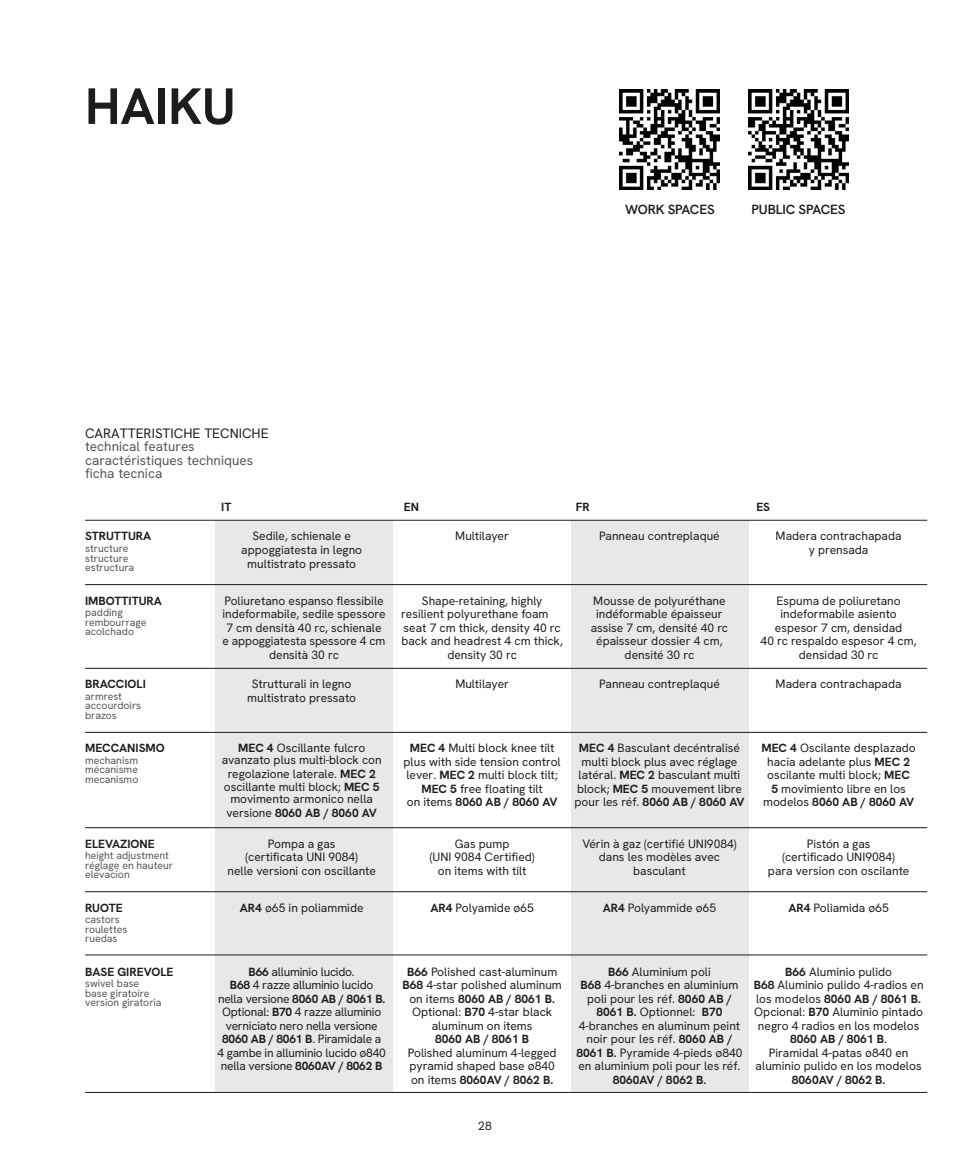
<style>
.page{position:relative;width:970px;height:1170px;background:#fff}
.page>*{position:absolute;margin:0;border:0;box-sizing:border-box;transform-origin:0 0}
.Normale{font:700 51px "HK Grotesk";color:#1d1d1b}
.Normale-2{font:13.5px/13.5px "HK Grotesk";color:#575756}
.t1{font:600 13.5px "HK Grotesk";letter-spacing:-.01em;color:#1d1d1b}
.tabella_caratteristi{font:12px/13.5px "HK Grotesk";color:#1d1d1b;text-align:center}
.tabella_caratteristi-2{font:12px/13.5px "HK Grotesk";letter-spacing:-.02em;color:#1d1d1b;text-align:center}
.PRIMA_COLONNA{font:700 12px "HK Grotesk";color:#1d1d1b}
.tabella_caratteristi-3{font:700 12px "HK Grotesk";color:#1d1d1b}
.PRIMA_RIGA{font:700 12px "HK Grotesk";color:#1d1d1b}
.PRIMA_COLONNA-2{font:10.5px/9.8px "HK Grotesk";color:#575756}
.s1{color:#1d1d1b}
.s2{font-weight:700}
.s3{font-weight:400}
</style>
<div class="page">
<div style="left:215px;top:520px;width:177px;height:571px;background:#e8e8e8"></div>
<div style="left:570px;top:520px;width:178px;height:571px;background:#e8e8e8"></div>
<hr style="left:85px;top:520px;width:842px;height:1px;background:#1d1d1b">
<hr style="left:85px;top:584px;width:842px;height:1px;background:#1d1d1b">
<hr style="left:85px;top:668px;width:842px;height:1px;background:#1d1d1b">
<hr style="left:85px;top:732px;width:842px;height:1px;background:#1d1d1b">
<hr style="left:85px;top:891px;width:842px;height:1px;background:#1d1d1b">
<hr style="left:85px;top:827px;width:842px;height:1px;background:#1d1d1b">
<hr style="left:85px;top:954px;width:842px;height:1px;background:#1d1d1b">
<hr style="left:85px;top:1091px;width:842px;height:1px;background:#1d1d1b">
<img style="left:748px;top:89px;width:100px;height:100px">
<img style="left:620px;top:89px;width:99px;height:100px">
<p class="Normale" style="left:85px;top:73px;width:152px">HAIKU</p>
<p class="Normale-2" style="left:85px;top:426px;width:185px"><span class="s1">CARATTERISTICHE TECNICHE </span>technical features caractéristiques techniques ficha tecnica</p>
<p class="t1" style="left:625px;top:200px;width:91px">WORK SPACES</p>
<p class="t1" style="left:751px;top:200px;width:95px">PUBLIC SPACES</p>
<p class="PRIMA_COLONNA" style="left:85px;top:528px;width:68px">STRUTTURA</p>
<p class="PRIMA_COLONNA-2" style="left:85px;top:543px;width:51px">structure structure estructura</p>
<p class="PRIMA_COLONNA" style="left:85px;top:592px;width:78px">IMBOTTITURA</p>
<p class="PRIMA_COLONNA-2" style="left:85px;top:607px;width:63px">padding rembourrage acolchado</p>
<p class="PRIMA_COLONNA" style="left:85px;top:676px;width:62px">BRACCIOLI</p>
<p class="PRIMA_COLONNA-2" style="left:85px;top:690px;width:57px">armrest accourdoirs brazos</p>
<p class="PRIMA_COLONNA" style="left:85px;top:740px;width:81px">MECCANISMO</p>
<p class="PRIMA_COLONNA-2" style="left:85px;top:754px;width:55px;text-align:justify">mechanism mécanisme mecanismo</p>
<p class="PRIMA_COLONNA" style="left:85px;top:835px;width:71px">ELEVAZIONE</p>
<p class="PRIMA_COLONNA-2" style="left:85px;top:850px;width:89px">height adjustment réglage en hauteur elevacion</p>
<p class="PRIMA_COLONNA" style="left:85px;top:899px;width:39px">RUOTE</p>
<p class="PRIMA_COLONNA-2" style="left:85px;top:914px;width:44px">castors roulettes ruedas</p>
<p class="PRIMA_COLONNA" style="left:85px;top:963px;width:90px">BASE GIREVOLE</p>
<p class="PRIMA_COLONNA-2" style="left:85px;top:978px;width:78px">swivel base base giratoire version giratoria</p>
<p class="PRIMA_RIGA" style="left:221px;top:499px;width:12px">IT</p>
<p class="PRIMA_RIGA" style="left:404px;top:499px;width:17px">EN</p>
<p class="PRIMA_RIGA" style="left:575px;top:499px;width:16px">FR</p>
<p class="PRIMA_RIGA" style="left:756px;top:499px;width:15px">ES</p>
<p class="tabella_caratteristi" style="left:241px;top:529px;width:122px">Sedile, schienale e appoggiatesta in legno multistrato pressato</p>
<p class="tabella_caratteristi" style="left:455px;top:529px;width:55px">Multilayer</p>
<p class="tabella_caratteristi" style="left:599px;top:529px;width:122px">Panneau contreplaqué</p>
<p class="tabella_caratteristi" style="left:775px;top:529px;width:127px">Madera contrachapada y prensada</p>
<p class="tabella_caratteristi" style="left:222px;top:593px;width:165px">Poliuretano espanso flessibile indeformabile, sedile spessore<br>7 cm densità 40 rc, schienale e appoggiatesta spessore 4 cm densità 30 rc</p>
<p class="tabella_caratteristi" style="left:422px;top:593px;width:122px">Shape-retaining, highly</p>
<p class="tabella_caratteristi" style="left:590px;top:593px;width:139px">Mousse de polyuréthane indéformable épaisseur assise 7 cm, densité 40 rc épaisseur dossier 4 cm, densité 30 rc</p>
<p class="tabella_caratteristi" style="left:760px;top:593px;width:157px">Espuma de poliuretano indeformabile asiento espesor 7 cm, densidad<br>40 rc respaldo espesor 4 cm, densidad 30 rc</p>
<p class="tabella_caratteristi" style="left:401px;top:607px;width:149px">resilient polyurethane foam</p>
<p class="tabella_caratteristi" style="left:403px;top:620px;width:158px">seat 7 cm thick, density 40 rc</p>
<p class="tabella_caratteristi" style="left:401px;top:634px;width:163px">back and headrest 4 cm thick,</p>
<p class="tabella_caratteristi" style="left:447px;top:647px;width:71px">density 30 rc</p>
<p class="tabella_caratteristi" style="left:247px;top:677px;width:110px">Strutturali in legno multistrato pressato</p>
<p class="tabella_caratteristi" style="left:222px;top:741px;width:162px;line-height:12px"><span class="s2">MEC 4</span> Oscillante fulcro avanzato plus multi-block con</p>
<p class="tabella_caratteristi" style="left:224px;top:766px;width:157px">regolazione laterale. <span class="s2">MEC 2 </span>oscillante multi block; <span class="s2">MEC 5</span></p>
<p class="tabella_caratteristi" style="left:226px;top:792px;width:152px">movimento armonico nella versione <span class="s2">8060 AB / 8060 AV</span></p>
<p class="tabella_caratteristi" style="left:455px;top:677px;width:55px">Multilayer</p>
<p class="tabella_caratteristi" style="left:599px;top:677px;width:122px">Panneau contreplaqué</p>
<p class="tabella_caratteristi" style="left:775px;top:677px;width:127px">Madera contrachapada</p>
<p class="tabella_caratteristi" style="left:410px;top:741px;width:146px"><span class="s2">MEC 4</span> Multi block knee tilt</p>
<p class="tabella_caratteristi" style="left:403px;top:754px;width:159px">plus with side tension control</p>
<p class="tabella_caratteristi" style="left:406px;top:768px;width:153px">lever. <span class="s2">MEC 2</span> multi block tilt;</p>
<p class="tabella_caratteristi" style="left:421px;top:781px;width:123px"><span class="s2">MEC 5</span> free floating tilt</p>
<p class="tabella_caratteristi-3" style="left:407px;top:794px;width:152px"><span class="s3">on items</span> 8060 AB / 8060 AV</p>
<p class="tabella_caratteristi" style="left:579px;top:741px;width:162px"><span class="s2">MEC 4</span> Basculant decéntralisé</p>
<p class="tabella_caratteristi" style="left:581px;top:754px;width:157px">multi block plus avec réglage</p>
<p class="tabella_caratteristi" style="left:574px;top:768px;width:171px">latéral. <span class="s2">MEC 2</span> basculant multi block; <span class="s2">MEC 5</span> mouvement libre pour les réf. <span class="s2">8060 AB / 8060 AV</span></p>
<p class="tabella_caratteristi" style="left:761px;top:741px;width:156px"><span class="s2">MEC 4</span> Oscilante desplazado</p>
<p class="tabella_caratteristi" style="left:763px;top:754px;width:152px">hacia adelante plus <span class="s2">MEC 2 </span>oscilante multi block; <span class="s2">MEC<br>5</span> movimiento libre en los modelos <span class="s2">8060 AB / 8060 AV</span></p>
<p class="tabella_caratteristi" style="left:227px;top:836px;width:150px">Pompa a gas<br>(certificata UNI 9084)<br>nelle versioni con oscillante</p>
<p class="tabella_caratteristi" style="left:430px;top:836px;width:106px">Gas pump<br>(UNI 9084 Certified) on items with tilt</p>
<p class="tabella_caratteristi" style="left:582px;top:836px;width:156px">Vérin à gaz (certifié UNI9084) dans les modèles avec basculant</p>
<p class="tabella_caratteristi" style="left:768px;top:836px;width:143px">Pistón a gas<br>(certificado UNI9084)<br>para version con oscilante</p>
<p class="tabella_caratteristi" style="left:240px;top:900px;width:125px"><span class="s2">AR4</span> ø65 in poliammide</p>
<p class="tabella_caratteristi" style="left:430px;top:900px;width:105px"><span class="s2">AR4</span> Polyamide ø65</p>
<p class="tabella_caratteristi" style="left:602px;top:900px;width:115px"><span class="s2">AR4</span> Polyammide ø65</p>
<p class="tabella_caratteristi" style="left:788px;top:900px;width:102px"><span class="s2">AR4</span> Poliamida ø65</p>
<p class="tabella_caratteristi-2" style="left:248px;top:964px;width:108px"><span class="s2">B66</span> alluminio lucido.</p>
<p class="tabella_caratteristi-2" style="left:217px;top:977px;width:170px"><span class="s2">B68</span> 4 razze alluminio lucido nella versione <span class="s2">8060 AB / 8061 B.<br></span>Optional: <span class="s2">B70</span> 4 razze alluminio verniciato nero nella versione<br><span class="s2">8060 AB / 8061 B</span>. Piramidale a<br>4 gambe in alluminio lucido ø840 nella versione <span class="s2">8060AV / 8062 B</span></p>
<p class="tabella_caratteristi" style="left:407px;top:964px;width:152px"><span class="s2">B66</span> Polished cast-aluminum</p>
<p class="tabella_caratteristi" style="left:402px;top:977px;width:161px"><span class="s2">B68</span> 4-star polished aluminum</p>
<p class="tabella_caratteristi" style="left:409px;top:991px;width:147px">on items <span class="s2">8060 AB / 8061 B.<br></span>Optional: <span class="s2">B70</span> 4-star black aluminum on items</p>
<p class="tabella_caratteristi-3" style="left:435px;top:1031px;width:96px">8060 AB / 8061 B</p>
<p class="tabella_caratteristi" style="left:408px;top:1045px;width:150px;text-align:left">Polished aluminum 4-legged pyramid shaped base ø840 on items <span class="s2">8060AV / 8062 B.</span></p>
<p class="tabella_caratteristi" style="left:478px;top:1119px;width:15px">28</p>
<p class="tabella_caratteristi" style="left:608px;top:964px;width:104px"><span class="s2">B66</span> Aluminium poli</p>
<p class="tabella_caratteristi" style="left:580px;top:977px;width:159px"><span class="s2">B68</span> 4-branches en aluminium</p>
<p class="tabella_caratteristi" style="left:587px;top:991px;width:146px">poli pour les réf. <span class="s2">8060 AB /</span></p>
<p class="tabella_caratteristi" style="left:576px;top:1004px;width:168px"><span class="s2">8061 B.</span> Optionnel: <span class="s2">B70<br></span>4-branches en aluminum peint noir pour les réf. <span class="s2">8060 AB /<br>8061 B.</span> Pyramide 4-pieds ø840 en aluminium poli pour les réf.<br><span class="s2">8060AV / 8062 B.</span></p>
<p class="tabella_caratteristi" style="left:785px;top:964px;width:108px"><span class="s2">B66</span> Aluminio pulido</p>
<p class="tabella_caratteristi" style="left:753px;top:977px;width:171px"><span class="s2">B68</span> Aluminio pulido 4-radios en</p>
<p class="tabella_caratteristi-3" style="left:756px;top:990px;width:166px"><span class="s3">los modelos</span> 8060 AB / 8061 B.</p>
<p class="tabella_caratteristi" style="left:754px;top:1004px;width:170px">Opcional: <span class="s2">B70</span> Aluminio pintado negro 4 radios en los modelos<br><span class="s2">8060 AB / 8061 B</span>.</p>
<p class="tabella_caratteristi" style="left:755px;top:1045px;width:167px">Piramidal 4-patas ø840 en aluminio pulido en los modelos<br><span class="s2">8060AV / 8062 B.</span></p>
</div>
